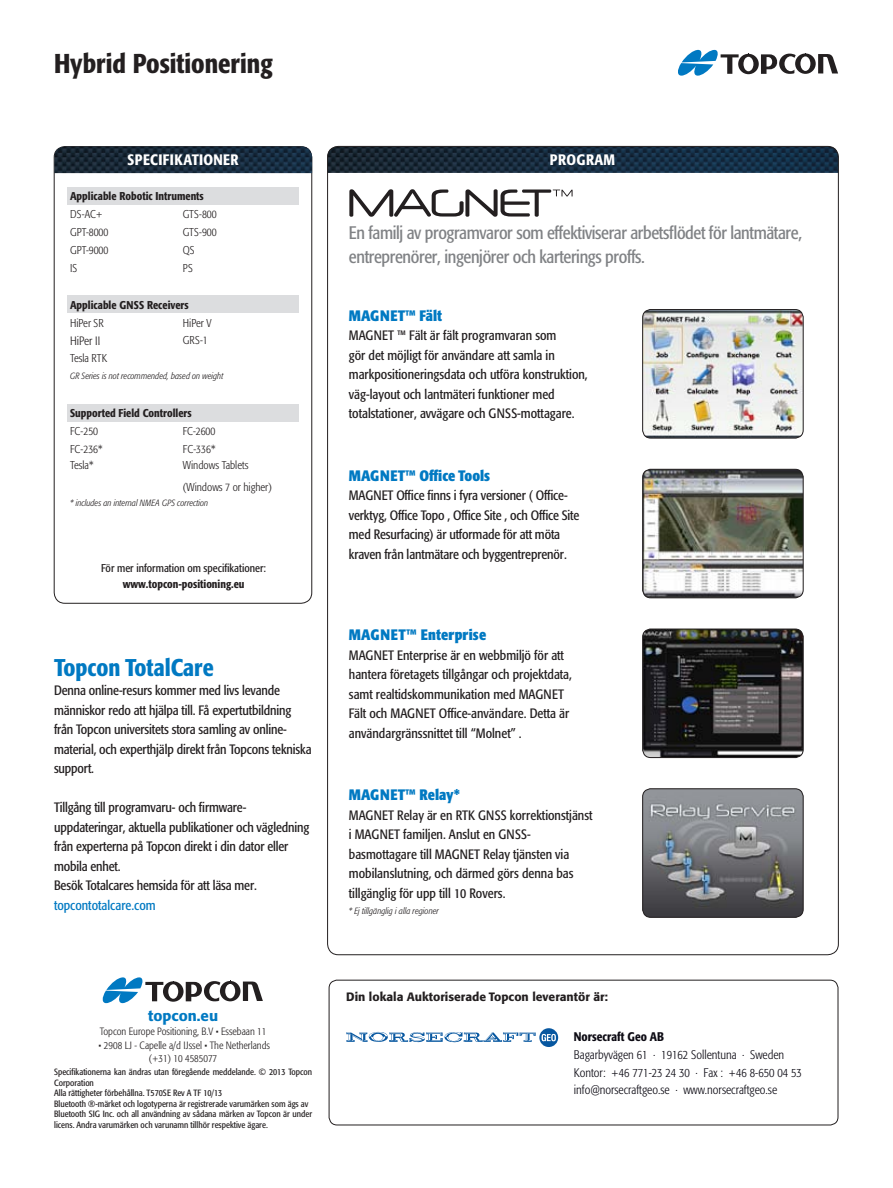
<style>
.page{position:relative;width:893px;height:1188px;background:#fff}
.page>*{position:absolute;margin:0;border:0;box-sizing:border-box;transform-origin:0 0}
.t1{font:500 condensed 27px "Formata Pro";color:#231f20}
.t2{font:500 condensed 24px "Formata Pro";color:#0079c2}
.t3{font:condensed 18px/24px "Formata Pro";letter-spacing:-.02em;color:#808285}
.t4{font:700 condensed 15px "Formata Pro";letter-spacing:.01em;color:#0079c2}
.t5{font:500 condensed 15px "Formata Pro";letter-spacing:.03em;color:#fff}
.t6{font:500 15px "Formata Pro";color:#0079c2}
.t7{font:condensed 13.5px/19.5px "Formata Pro";color:#231f20}
.t8{font:condensed 13.5px "Formata Pro";color:#0079c2}
.t9{font:300 condensed 12.45px/17.7px "Formata Pro";color:#0d0b14}
.t10{font:500 condensed 12.45px "Formata Pro";color:#0d0b14}
.t11{font:500 12px "Formata Pro";color:#231f20}
.t12{font:300 condensed 12px "Formata Pro";color:#231f20}
.t13{font:300 condensed 11.25px/22.4px "Formata Pro";color:#231f20}
.t14{font:500 condensed 11.25px "Formata Pro";color:#231f20}
.t15{font:condensed 11.25px "Formata Pro";color:#231f20}
.t16{font:300 condensed 10.5px/13.5px "Formata Pro";color:#231f20;text-align:center}
.t17{font:condensed 9px/10.5px "Formata Pro";color:#231f20}
.t18{font:italic 300 condensed 9px "Formata Pro";color:#231f20}
</style>
<div class="page">
<svg style="left:678px;top:50px;width:160px;height:26px"></svg>
<div style="left:329px;top:980px;width:509px;height:145px;border:1px solid #231f20;border-radius:8px"></div>
<svg style="left:102px;top:977px;width:161px;height:26px"></svg>
<div style="left:54px;top:146px;width:258px;height:457px;border:1px solid #231f20;border-radius:11px"></div>
<img style="left:54px;top:147px;width:258px;height:26px">
<img style="left:327px;top:146px;width:511px;height:27px">
<div style="left:67px;top:187px;width:232px;height:18px;background:#dcdddf"></div>
<div style="left:67px;top:296px;width:232px;height:17px;background:#dcdddf"></div>
<div style="left:67px;top:404px;width:232px;height:18px;background:#dcdddf"></div>
<img style="left:643px;top:310px;width:160px;height:128px">
<div style="left:642px;top:309px;width:161px;height:129px;border:1px solid #231f20;border-radius:8px"></div>
<img style="left:644px;top:469px;width:159px;height:129px">
<div style="left:642px;top:469px;width:161px;height:129px;border:1px solid #231f20;border-radius:8px"></div>
<img style="left:643px;top:629px;width:160px;height:129px">
<div style="left:642px;top:629px;width:161px;height:129px;border:1px solid #231f20;border-radius:8px"></div>
<svg style="left:349px;top:189px;width:224px;height:28px"></svg>
<img style="left:643px;top:789px;width:160px;height:128px">
<div style="left:642px;top:789px;width:161px;height:128px;border:1px solid #231f20;border-radius:8px"></div>
<svg style="left:539px;top:1028px;width:19px;height:19px"></svg>
<svg style="left:542px;top:1034px;width:14px;height:7px"></svg>
<svg style="left:346px;top:1032px;width:190px;height:11px"></svg>
<h1 class="t1" style="left:54px;top:46px;width:220px">Hybrid Positionering</h1>
<p class="t5" style="left:127px;top:150px;width:113px">Specifikation er</p>
<p class="t5" style="left:550px;top:150px;width:66px">Prog ram</p>
<p class="t14" style="left:70px;top:189px;width:135px">Applicable Robotic Intruments</p>
<p class="t13" style="left:70px;top:203px;width:34px">DS-AC+</p>
<p class="t13" style="left:183px;top:203px;width:35px">GTS-800</p>
<p class="t13" style="left:70px;top:221px;width:40px">GPT-8000</p>
<p class="t13" style="left:183px;top:221px;width:35px">GTS-900</p>
<p class="t13" style="left:70px;top:239px;width:40px">GPT-9000</p>
<p class="t13" style="left:183px;top:239px;width:13px">QS</p>
<p class="t13" style="left:70px;top:257px;width:9px">IS</p>
<p class="t13" style="left:183px;top:257px;width:11px">PS</p>
<p class="t14" style="left:70px;top:297px;width:120px">Applicable GNSS Receivers</p>
<p class="t13" style="left:70px;top:311px;width:35px">HiPer SR</p>
<p class="t13" style="left:183px;top:311px;width:30px">HiPer V</p>
<p class="t12" style="left:70px;top:333px;width:32px">HiPer II</p>
<p class="t13" style="left:183px;top:329px;width:26px">GRS-1</p>
<p class="t13" style="left:70px;top:347px;width:39px">Tesla RTK</p>
<p class="t18" style="left:70px;top:370px;width:155px">GR Series is not recommended, based on weight</p>
<p class="t14" style="left:70px;top:406px;width:123px">Supported Field Controllers</p>
<p class="t13" style="left:70px;top:420px;width:30px">FC-250</p>
<p class="t13" style="left:183px;top:420px;width:34px">FC-2600</p>
<p class="t13" style="left:70px;top:438px;width:34px">FC-236*</p>
<p class="t13" style="left:183px;top:438px;width:34px">FC-336*</p>
<p class="t13" style="left:70px;top:453px;width:25px">Tesla*</p>
<p class="t13" style="left:183px;top:453px;width:90px">Windows Tablets (Windows 7 or higher)</p>
<p class="t18" style="left:70px;top:497px;width:140px">* includes an internal NMEA GPS correction</p>
<h3 class="t3" style="left:349px;top:221px;width:455px">En familj av programvaror som effektiviserar arbetsflödet för lantmätare, entreprenörer, ingenjörer och karterings proffs.</h3>
<p class="t4" style="left:349px;top:306px;width:95px">MAGNET™ Fält</p>
<p class="t7" style="left:349px;top:326px;width:240px">MAGNET ™ Fält är fält programvaran som<br>gör det möjligt för användare att samla in markpositioneringsdata och utföra konstruktion, väg-layout och lantmäteri funktioner med totalstationer, avvägare och GNSS-mottagare.</p>
<p class="t4" style="left:349px;top:466px;width:143px">MAGNET™ Office Tools</p>
<p class="t7" style="left:349px;top:486px;width:232px">MAGNET Office finns i fyra versioner ( Office&shy;verktyg, Office Topo , Office Site , och Office Site med Resurfacing) är utformade för att möta kraven från lantmätare och byggentreprenör.</p>
<p class="t15" style="left:101px;top:561px;width:167px">För mer information om specifikationer:</p>
<p class="t14" style="left:123px;top:577px;width:123px">www.topcon-positioning.eu</p>
<h2 class="t2" style="left:54px;top:652px;width:161px">Topcon TotalCare</h2>
<p class="t7" style="left:54px;top:681px;width:259px">Denna online-resurs kommer med livs levande människor redo att hjälpa till. Få expertutbildning från Topcon universitets stora samling av online&shy;material, och experthjälp direkt från Topcons tekniska support.</p>
<p class="t7" style="left:54px;top:798px;width:257px">Tillgång till programvaru- och firmware&shy;uppdateringar, aktuella publikationer och vägledning från experterna på Topcon direkt i din dator eller mobila enhet.<br>Besök Totalcares hemsida för att läsa mer.</p>
<p class="t8" style="left:54px;top:896px;width:103px">topcontotalcare.com</p>
<p class="t6" style="left:148px;top:1006px;width:71px">topcon.eu</p>
<p class="t16" style="left:100px;top:1025px;width:168px">Topcon Europe Positioning, B.V • Essebaan 11</p>
<p class="t16" style="left:99px;top:1038px;width:173px">• 2908 LJ - Capelle a/d IJssel • The Netherlands (+31) 10 4585077</p>
<p class="t17" style="left:54px;top:1067px;width:260px">Specifikationerna kan ändras utan föregående meddelande. © 2013 Topcon Corporation<br>Alla rättigheter förbehållna. T570SE Rev A TF 10/13<br>Bluetooth ®-märket och logotyperna är registrerade varumärken som ägs av Bluetooth SIG Inc. och all användning av sådana märken av Topcon är under licens. Andra varumärken och varunamn tillhör respektive ägare.</p>
<p class="t4" style="left:349px;top:625px;width:139px">MAGNET™ Enterprise</p>
<p class="t7" style="left:349px;top:645px;width:225px">MAGNET Enterprise är en webbmiljö för att hantera företagets tillgångar och projektdata, samt realtidskommunikation med MAGNET Fält och MAGNET Office-användare. Detta är användargränssnittet till “Molnet” .</p>
<p class="t4" style="left:349px;top:785px;width:113px">MAGNET™ Relay*</p>
<p class="t7" style="left:349px;top:805px;width:245px">MAGNET Relay är en RTK GNSS korrektionstjänst i MAGNET familjen. Anslut en GNSS&shy;basmottagare till MAGNET Relay tjänsten via mobilanslutning, och därmed görs denna bas tillgänglig för upp till 10 Rovers.</p>
<p class="t18" style="left:349px;top:905px;width:92px">* Ej tillgänglig i alla regioner</p>
<p class="t11" style="left:346px;top:989px;width:263px">Din lokala Auktoriserade Topcon leverantör är:</p>
<p class="t10" style="left:574px;top:1029px;width:92px">Norsecraft Geo AB</p>
<p class="t9" style="left:574px;top:1046px;width:230px">Bagarbyvägen 61 · 19162 Sollentuna · Sweden<br>Kontor: +46 771-23 24 30 · Fax : +46 8-650 04 53 info@norsecraftgeo.se · www.norsecraftgeo.se</p>
</div>
